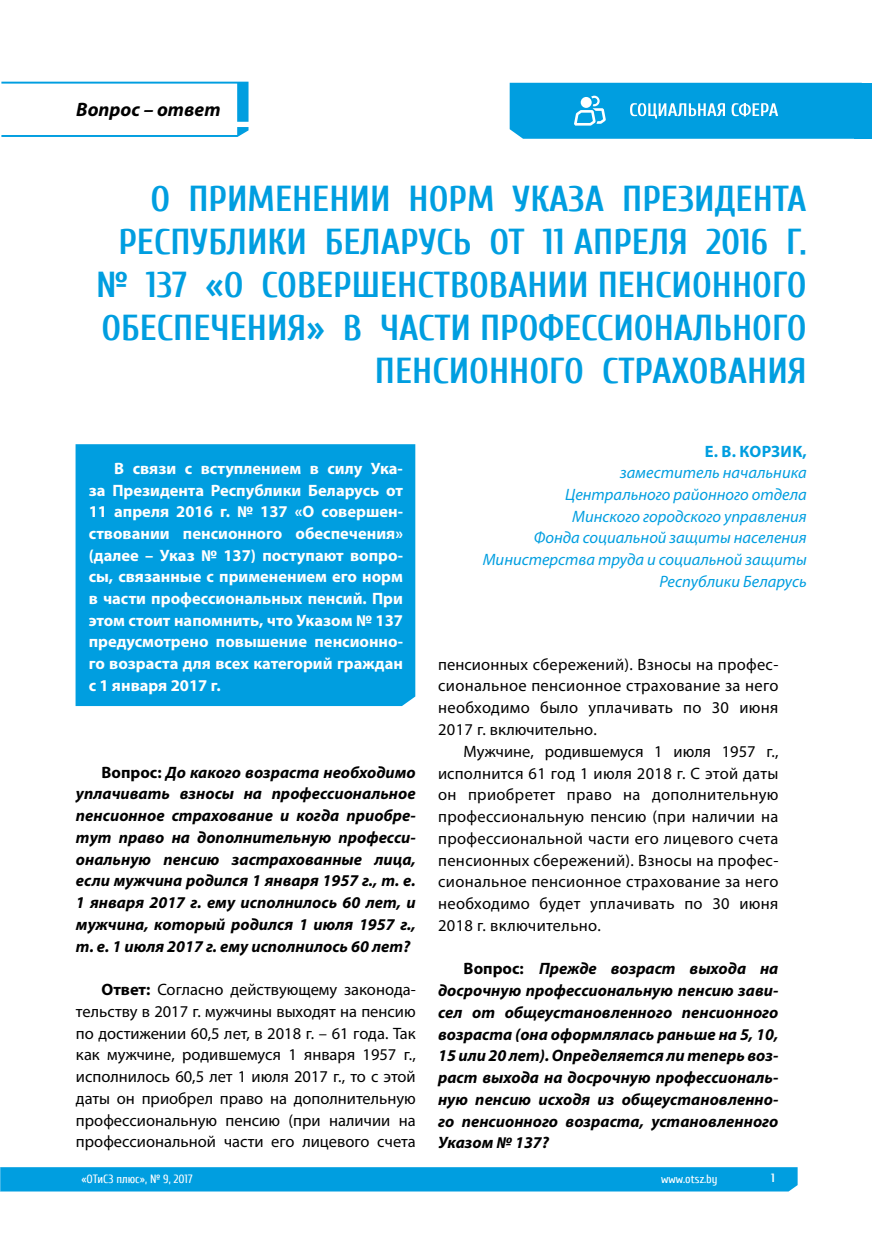
<style>
.page{position:relative;width:872px;height:1255px;background:#fff}
.page>*{position:absolute;margin:0;border:0;box-sizing:border-box;transform-origin:0 0}
.t1{font:700 36px/43.2px "Cuprum";color:#009ee0;text-align:right}
.t2{font:italic 700 19.5px "Myriad Pro";color:#000}
.t3{font:16.5px/21.8px "Myriad Pro";letter-spacing:.015em;color:#000;text-align:justify}
.t4{font:italic 700 16.5px/21.8px "Myriad Pro";color:#000;text-align:justify}
.t5{font:700 16.5px/21.8px "Myriad Pro";color:#fff;text-align:justify}
.t6{font:italic 16.5px/21.8px "Myriad Pro";color:#009ee0;text-align:right}
.t7{font:700 16.5px "Myriad Pro";letter-spacing:.02em;color:#009ee0}
.t8{font:12px "Cuprum";color:#fff}
.t9{font:700 12px "Cuprum";color:#fff}
.s1{font-style:normal}
.s2{font-weight:700}
</style>
<div class="page">
<div style="left:0;top:1167px;width:797px;height:24px;background:#009ee0"></div>
<div style="left:76px;top:444px;width:339px;height:262px;background:#009ee0"></div>
<svg style="left:509px;top:83px;width:345px;height:56px;background:#12a4e2"></svg>
<div style="left:854px;top:83px;width:18px;height:56px;background:#009ee0"></div>
<svg style="left:1px;top:82px;width:247px;height:55px"></svg>
<p class="t2" style="left:76px;top:97px;width:146px">Вопрос – ответ</p>
<h1 class="t1" style="left:96px;top:177px;width:712px">О ПРИМЕНЕНИИ НОРМ УКАЗА ПРЕЗИДЕНТА РЕСПУБЛИКИ БЕЛАРУСЬ ОТ 11 АПРЕЛЯ 2016 Г. № 137 «О СОВЕРШЕНСТВОВАНИИ ПЕНСИОННОГО ОБЕСПЕЧЕНИЯ» В ЧАСТИ ПРОФЕССИОНАЛЬНОГО ПЕНСИОННОГО СТРАХОВАНИЯ</h1>
<p class="t5" style="left:89px;top:457px;width:316px;text-indent:26px">В связи с вступлением в силу Ука&shy;за Президента Республики Беларусь от 11 апреля 2016 г. № 137 «О совершен&shy;ствовании пенсионного обеспечения» (далее – Указ № 137) поступают вопро&shy;сы, связанные с применением его норм в части профессиональных пенсий. При этом стоит напомнить, что Указом № 137 предусмотрено повышение пенсионно&shy;го возраста для всех категорий граждан с 1 января 2017 г.</p>
<p class="t4" style="left:76px;top:760px;width:341px;text-indent:26px"><span class="s1">Вопрос:</span> До какого возраста необходимо уплачивать взносы на профессиональное пенсионное страхование и когда приобре&shy;тут право на дополнительную професси&shy;ональную пенсию застрахованные лица, если мужчина родился 1 января 1957 г., т. е.<br>1 января 2017 г. ему исполнилось 60 лет, и мужчина, который родился 1 июля 1957 г., т. е. 1 июля 2017 г. ему исполнилось 60 лет?</p>
<p class="t3" style="left:76px;top:978px;width:341px;text-indent:26px"><span class="s2">Ответ:</span> Согласно действующему законода&shy;тельству в 2017 г. мужчины выходят на пенсию по достижении 60,5 лет, в 2018 г. – 61 года. Так как мужчине, родившемуся 1 января 1957 г., исполнилось 60,5 лет 1 июля 2017 г., то с этой даты он приобрел право на дополнительную профессиональную пенсию (при наличии на профессиональной части его лицевого счета</p>
<p class="t7" style="left:705px;top:440px;width:103px">Е. В. КОРЗИК,</p>
<p class="t6" style="left:483px;top:461px;width:325px">заместитель начальника<br>Центрального районного отдела<br>Минского городского управления<br>Фонда социальной защиты населения<br>Министерства труда и социальной защиты<br>Республики Беларусь</p>
<p class="t3" style="left:438px;top:653px;width:342px">пенсионных сбережений). Взносы на профес&shy;сиональное пенсионное страхование за него необходимо было уплачивать по 30 июня 2017 г. включительно.</p>
<p class="t3" style="left:438px;top:740px;width:342px;text-indent:26px">Мужчине, родившемуся 1 июля 1957 г., исполнится 61 год 1 июля 2018 г. С этой даты он приобретет право на дополнительную профессиональную пенсию (при наличии на профессиональной части его лицевого счета пенсионных сбережений). Взносы на профес&shy;сиональное пенсионное страхование за него необходимо будет уплачивать по 30 июня 2018 г. включительно.</p>
<p class="t4" style="left:438px;top:957px;width:342px;text-indent:26px"><span class="s1">Вопрос:</span> Прежде возраст выхода на досрочную профессиональную пенсию зави&shy;сел от общеустановленного пенсионного возраста (она оформлялась раньше на 5, 10, 15 или 20 лет). Определяется ли теперь воз&shy;раст выхода на досрочную профессиональ&shy;ную пенсию исходя из общеустановленно&shy;го пенсионного возраста, установленного Указом № 137?</p>
<p class="t8" style="left:81px;top:1172px;width:113px">«ОТиСЗ плюс», № 9, 2017</p>
<p class="t8" style="left:661px;top:1172px;width:58px">www.otsz.by</p>
<p class="t9" style="left:771px;top:1171px;width:5px">1</p>
</div>
